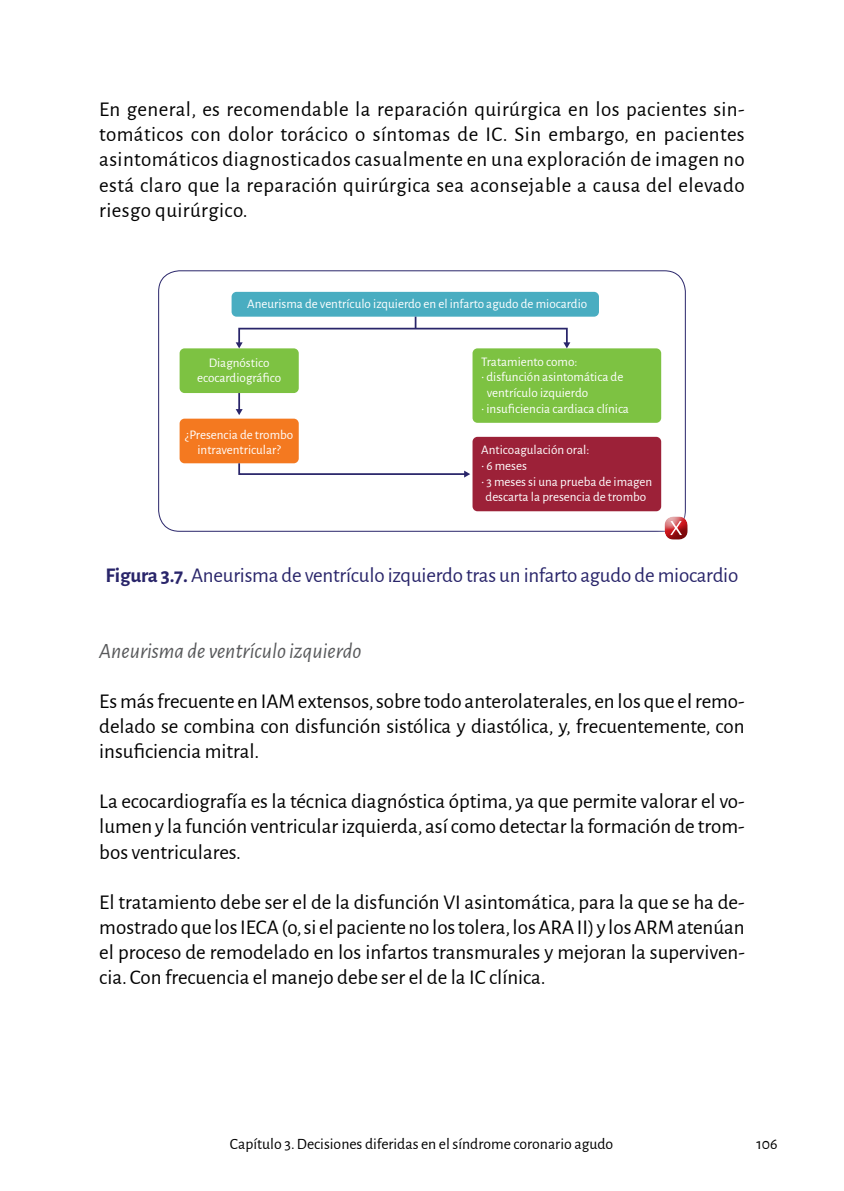
<style>
.page{position:relative;width:844px;height:1191px;background:#fff}
.page>*{position:absolute;margin:0;border:0;box-sizing:border-box;transform-origin:0 0}
.t1{font:italic 21.88px "Alegreya Sans";color:#58595b}
.t2{font:21px/25.2px "Alegreya Sans";color:#000;text-align:justify}
.t3{font:21px "Alegreya Sans";letter-spacing:-.01em;color:#29256a}
.t4{font:15.75px "Alegreya Sans";color:#000}
.t5{font:13.12px/15.8px "Alegreya Sans";color:#fff;text-align:center}
.s1{font-weight:700}
</style>
<div class="page">
<div style="left:231px;top:292px;width:367px;height:25px;background:#49adc1;border-radius:5px"></div>
<div style="left:179px;top:348px;width:120px;height:45px;background:#7dc242;border-radius:5px"></div>
<div style="left:179px;top:418px;width:120px;height:45px;background:#f47920;border-radius:5px"></div>
<div style="left:472px;top:348px;width:189px;height:75px;background:#7dc242;border-radius:5px"></div>
<div style="left:472px;top:437px;width:189px;height:74px;background:#9c2138;border-radius:5px"></div>
<div style="left:238px;top:328px;width:329px;height:16px;border:2px solid #29256a"></div>
<svg style="left:235px;top:342px;width:7px;height:6px"></svg>
<svg style="left:563px;top:342px;width:7px;height:6px"></svg>
<svg style="left:414px;top:317px;width:2px;height:12px"></svg>
<svg style="left:235px;top:393px;width:7px;height:22px"></svg>
<svg style="left:237px;top:461px;width:233px;height:16px"></svg>
<div style="left:158px;top:270px;width:527px;height:262px;border:1px solid #29256a;border-radius:21px"></div>
<div style="left:647px;top:502px;width:54px;height:38px;background:#9c2138;opacity:.5"></div>
<div style="left:651px;top:504px;width:45px;height:36px;background:#fff;opacity:.75"></div>
<div style="left:656px;top:512px;width:44px;height:28px;background:#540000;opacity:.47"></div>
<svg style="left:670px;top:521px;width:11px;height:14px"></svg>
<p class="t2" style="left:99px;top:96px;width:646px">En general, es recomendable la reparación quirúrgica en los pacientes sin&shy;tomáticos con dolor torácico o síntomas de IC. Sin embargo, en pacientes asintomáticos diagnosticados casualmente en una exploración de imagen no está claro que la reparación quirúrgica sea aconsejable a causa del elevado riesgo quirúrgico.</p>
<p class="t5" style="left:247px;top:295px;width:341px">Aneurisma de ventrículo izquierdo en el infarto agudo de miocardio</p>
<p class="t5" style="left:197px;top:354px;width:86px">Diagnóstico ecocardiográfico</p>
<p class="t5" style="left:185px;top:426px;width:110px">¿Presencia de trombo intraventricular?</p>
<p class="t5" style="left:481px;top:353px;width:98px">Tratamiento como:</p>
<p class="t5" style="left:486px;top:369px;width:138px;text-align:left;text-indent:-6px">• disfunción asintomática de ventrículo izquierdo</p>
<p class="t5" style="left:481px;top:400px;width:149px">• insuficiencia cardiaca clínica</p>
<p class="t5" style="left:481px;top:441px;width:110px">Anticoagulación oral:</p>
<p class="t5" style="left:481px;top:457px;width:47px">• 6 meses</p>
<p class="t5" style="left:481px;top:473px;width:172px">• 3 meses si una prueba de imagen descarta la presencia de trombo</p>
<p class="t3" style="left:105px;top:561px;width:634px"><span class="s1">Figura 3.7.</span> Aneurisma de ventrículo izquierdo tras un infarto agudo de miocardio</p>
<p class="t1" style="left:99px;top:636px;width:263px">Aneurisma de ventrículo izquierdo</p>
<p class="t2" style="left:99px;top:687px;width:646px">Es más frecuente en IAM extensos, sobre todo anterolaterales, en los que el remo&shy;delado se combina con disfunción sistólica y diastólica, y, frecuentemente, con insuficiencia mitral.</p>
<p class="t2" style="left:99px;top:787px;width:646px">La ecocardiografía es la técnica diagnóstica óptima, ya que permite valorar el vo&shy;lumen y la función ventricular izquierda, así como detectar la formación de trom&shy;bos ventriculares.</p>
<p class="t2" style="left:99px;top:888px;width:646px">El tratamiento debe ser el de la disfunción VI asintomática, para la que se ha de&shy;mostrado que los IECA (o, si el paciente no los tolera, los ARA II) y los ARM atenúan el proceso de remodelado en los infartos transmurales y mejoran la superviven&shy;cia. Con frecuencia el manejo debe ser el de la IC clínica.</p>
<p class="t4" style="left:230px;top:1133px;width:385px">Capítulo 3. Decisiones diferidas en el síndrome coronario agudo</p>
<p class="t4" style="left:756px;top:1133px;width:23px">106</p>
</div>
